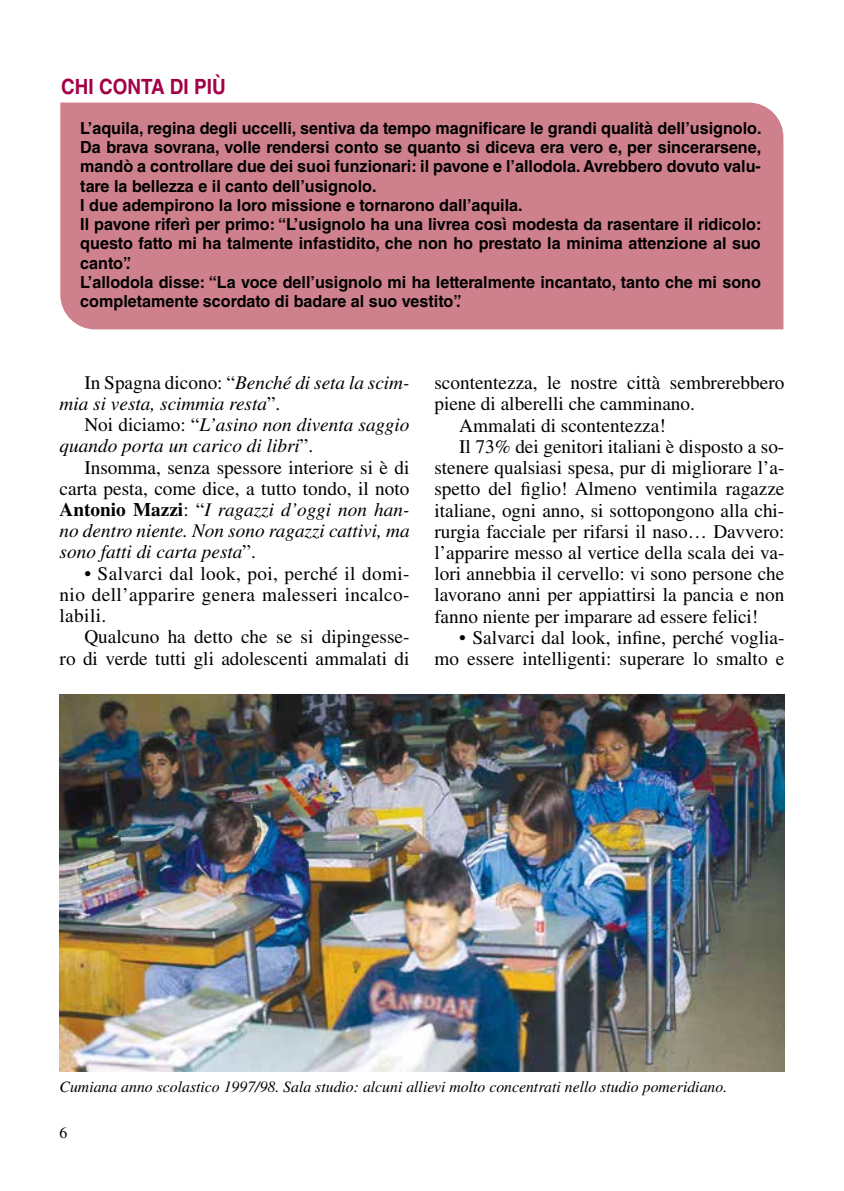
<style>
.page{position:relative;width:844px;height:1191px;background:#fff}
.page>*{position:absolute;margin:0;border:0;box-sizing:border-box;transform-origin:0 0}
.t1{font:700 21px "Helvetica LT Std";color:#a30046;scale:.9 1}
.t2{font:19.25px/21.2px "Times LT Std";color:#000;text-align:right}
.t3{font:italic 19.25px/21.2px "Times LT Std";color:#000}
.t4{font:700 16.62px/19.2px "Helvetica LT Std";color:#000}
.t5{font:italic 15.75px "Times LT Std";color:#000}
.t6{font:15.75px "Times LT Std";color:#000}
.s1{font-style:normal}
.s2{font-weight:700;font-style:normal}
</style>
<div class="page">
<div style="left:60px;top:103px;width:723px;height:226px;background:#ce818d"></div>
<img style="left:60px;top:694px;width:724px;height:377px">
<p class="t1" style="left:61px;top:74px;width:184px">CHI CONTA DI PIÙ</p>
<p class="t4" style="left:80px;top:118px;width:682px">L’aquila, regina degli uccelli, sentiva da tempo magnificare le grandi qualità dell’usignolo.<br>Da brava sovrana, volle rendersi conto se quanto si diceva era vero e, per sincerarsene, mandò a controllare due dei suoi funzionari: il pavone e l’allodola. Avrebbero dovuto valu&shy;tare la bellezza e il canto dell’usignolo.<br>I due adempirono la loro missione e tornarono dall’aquila.<br>Il pavone riferì per primo: “L’usignolo ha una livrea così modesta da rasentare il ridicolo: questo fatto mi ha talmente infastidito, che non ho prestato la minima attenzione al suo canto”.<br>L’allodola disse: “La voce dell’usignolo mi ha letteralmente incantato, tanto che mi sono completamente scordato di badare al suo vestito”.</p>
<p class="t3" style="left:60px;top:371px;width:351px;text-indent:25px"><span class="s1">In Spagna dicono: “</span>Benché di seta la scim&shy;mia si vesta, scimmia resta<span class="s1">”.</span></p>
<p class="t3" style="left:60px;top:414px;width:351px;text-indent:25px"><span class="s1">Noi diciamo: “</span>L’asino non diventa saggio quando porta un carico di libri<span class="s1">”.</span></p>
<p class="t3" style="left:60px;top:456px;width:351px;text-align:justify;text-indent:25px"><span class="s1">Insomma, senza spessore interiore si è di carta pesta, come dice, a tutto tondo, il noto </span><span class="s2">Antonio Mazzi</span><span class="s1">: “</span>I ragazzi d’oggi non han&shy;no dentro niente. Non sono ragazzi cattivi, ma sono fatti di carta pesta<span class="s1">”.</span></p>
<p class="t2" style="left:60px;top:562px;width:351px;text-align:justify;text-indent:25px">• Salvarci dal look, poi, perché il domi&shy;nio dell’apparire genera malesseri incalco&shy;labili.</p>
<p class="t2" style="left:60px;top:626px;width:351px">Qualcuno ha detto che se si dipingesse-<br>ro di verde tutti gli adolescenti ammalati di</p>
<p class="t2" style="left:434px;top:372px;width:351px">scontentezza, le nostre città sembrerebbero</p>
<p class="t2" style="left:434px;top:393px;width:262px">piene di alberelli che camminano.</p>
<p class="t2" style="left:459px;top:414px;width:208px">Ammalati di scontentezza!</p>
<p class="t2" style="left:459px;top:436px;width:326px">Il 73% dei genitori italiani è disposto a so-</p>
<p class="t2" style="left:434px;top:457px;width:351px">stenere qualsiasi spesa, pur di migliorare l’a-</p>
<p class="t2" style="left:434px;top:478px;width:351px">spetto del figlio! Almeno ventimila ragazze</p>
<p class="t2" style="left:434px;top:499px;width:351px">italiane, ogni anno, si sottopongono alla chi-</p>
<p class="t2" style="left:434px;top:520px;width:351px">rurgia facciale per rifarsi il naso… Davvero:</p>
<p class="t2" style="left:434px;top:542px;width:351px">l’apparire messo al vertice della scala dei va-</p>
<p class="t2" style="left:434px;top:563px;width:351px">lori annebbia il cervello: vi sono persone che</p>
<p class="t2" style="left:434px;top:584px;width:351px">lavorano anni per appiattirsi la pancia e non</p>
<p class="t2" style="left:434px;top:605px;width:325px">fanno niente per imparare ad essere felici!</p>
<p class="t2" style="left:434px;top:627px;width:351px">• Salvarci dal look, infine, perché voglia&shy;mo essere intelligenti: superare lo smalto e</p>
<p class="t5" style="left:60px;top:1078px;width:669px">Cumiana anno scolastico 1997/98. Sala studio: alcuni allievi molto concentrati nello studio pomeridiano.</p>
<p class="t6" style="left:60px;top:1123px;width:9px">6</p>
</div>
